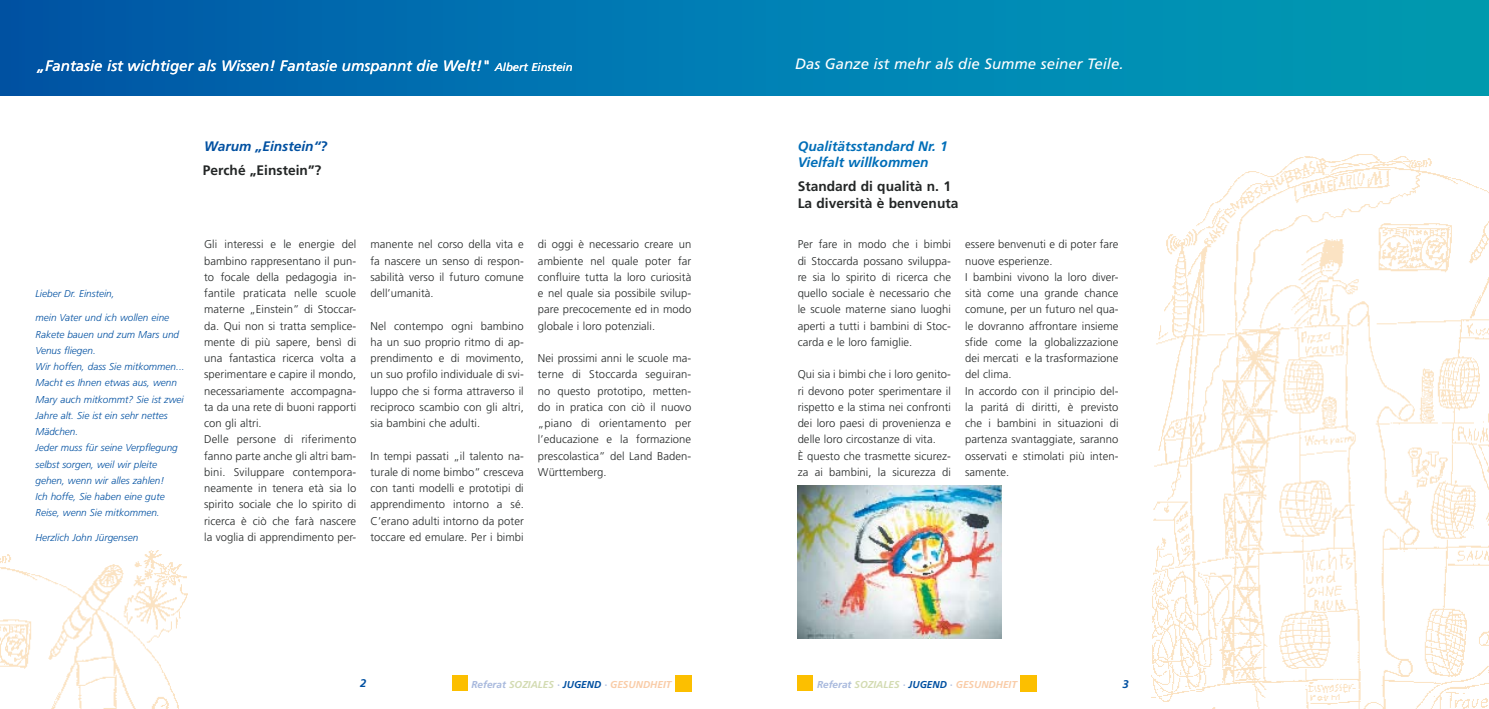
<style>
.page{position:relative;width:1489px;height:709px;background:#fff}
.page>*{position:absolute;margin:0;border:0;box-sizing:border-box;transform-origin:0 0}
.t1{font:italic 15px "Frutiger";color:#fff}
.t2{font:700 13.75px/16.2px "Frutiger";color:#232626}
.t3{font:italic 700 13.75px/16.2px "Frutiger";color:#006eb8}
.t4{font:italic 700 13.75px "Frutiger";color:#0050a1}
.t5{font:300 11.25px/16.2px "Frutiger";letter-spacing:.005em;color:#232626;text-align:justify}
.t6{font:italic 300 10px/16.2px "Frutiger";color:#0050a1}
.t7{font:italic 700 10px "Frutiger";color:#f9cca8}
.s1{font-size:11.25px}
.s2{color:#a8b9dd}
.s3{color:#d3dbb2}
.s4{color:#0050a1}
</style>
<div class="page">
<div style="left:744px;top:0;width:744px;height:96px;background:linear-gradient(to right,#0082b8,#009baf)"></div>
<div style="left:0;top:0;width:744px;height:96px;background:linear-gradient(to right,#0052a3,#0081b7)"></div>
<img style="left:1151px;top:154px;width:337px;height:555px">
<img style="left:797px;top:485px;width:204px;height:153px">
<img style="left:0;top:550px;width:188px;height:159px">
<div style="left:675px;top:675px;width:16px;height:16px;background:#fcbf00"></div>
<div style="left:452px;top:675px;width:15px;height:16px;background:#fcbf00"></div>
<div style="left:1020px;top:675px;width:17px;height:16px;background:#fcbf00"></div>
<div style="left:797px;top:675px;width:16px;height:16px;background:#fcbf00"></div>
<h1 class="t1" style="left:37px;top:57px;width:537px">„Fantasie ist wichtiger als Wissen! Fantasie umspannt die Welt!" <span class="s1">Albert Einstein</span></h1>
<h1 class="t1" style="left:795px;top:55px;width:330px">Das Ganze ist mehr als die Summe seiner Teile.</h1>
<p class="t6" style="left:35px;top:285px;width:81px">Lieber Dr. Einstein,</p>
<p class="t6" style="left:35px;top:310px;width:151px">mein Vater und ich wollen eine<br>Rakete bauen und zum Mars und<br>Venus fliegen.<br>Wir hoffen, dass Sie mitkommen...<br>Macht es Ihnen etwas aus, wenn<br>Mary auch mitkommt? Sie ist zwei<br>Jahre alt. Sie ist ein sehr nettes<br>Mädchen.<br>Jeder muss für seine Verpflegung selbst sorgen, weil wir pleite gehen, wenn wir alles zahlen!<br>Ich hoffe, Sie haben eine gute<br>Reise, wenn Sie mitkommen.</p>
<p class="t6" style="left:35px;top:529px;width:104px">Herzlich John Jürgensen</p>
<p class="t4" style="left:204px;top:138px;width:125px">Warum „Einstein“?</p>
<p class="t2" style="left:203px;top:162px;width:120px">Perché „Einstein”?</p>
<p class="t3" style="left:797px;top:138px;width:149px">Qualitätsstandard Nr. 1<br>Vielfalt willkommen</p>
<p class="t2" style="left:797px;top:178px;width:162px">Standard di qualità n. 1<br>La diversità è benvenuta</p>
<p class="t5" style="left:204px;top:236px;width:154px;text-align:left">Gli interessi e le energie del bambino rappresentano il pun&shy;to focale della pedagogia in&shy;fantile praticata nelle scuole materne „Einstein” di Stoccar&shy;da. Qui non si tratta semplice&shy;mente di più sapere, bensì di una fantastica ricerca volta a sperimentare e capire il mondo, necessariamente accompagna&shy;ta da una rete di buoni rapporti con gli altri.<br>Delle persone di riferimento fanno parte anche gli altri bam&shy;bini. Sviluppare contempora&shy;neamente in tenera età sia lo spirito sociale che lo spirito di ricerca è ciò che farà nascere la voglia di apprendimento per-</p>
<p class="t5" style="left:965px;top:236px;width:155px;text-align:left">essere benvenuti e di poter fare nuove esperienze.<br>I bambini vivono la loro diver&shy;sità come una grande chance comune, per un futuro nel qua&shy;le dovranno affrontare insieme sfide come la globalizzazione dei mercati e la trasformazione del clima.<br>In accordo con il principio del&shy;la paritá di diritti, è previsto che i bambini in situazioni di partenza svantaggiate, saranno osservati e stimolati più inten&shy;samente.</p>
<p class="t5" style="left:797px;top:236px;width:155px">Per fare in modo che i bimbi di Stoccarda possano sviluppa&shy;re sia lo spirito di ricerca che quello sociale è necessario che le scuole materne siano luoghi aperti a tutti i bambini di Stoc&shy;carda e le loro famiglie.</p>
<p class="t5" style="left:797px;top:366px;width:155px;text-align:left">Qui sia i bimbi che i loro genito&shy;ri devono poter sperimentare il rispetto e la stima nei confronti dei loro paesi di provenienza e delle loro circostanze di vita.<br>È questo che trasmette sicurez&shy;za ai bambini, la sicurezza di</p>
<p class="t5" style="left:538px;top:236px;width:155px">di oggi è necessario creare un ambiente nel quale poter far confluire tutta la loro curiosità e nel quale sia possibile svilup&shy;pare precocemente ed in modo globale i loro potenziali.</p>
<p class="t5" style="left:538px;top:350px;width:155px">Nei prossimi anni le scuole ma&shy;terne di Stoccarda seguiran&shy;no questo prototipo, metten&shy;do in pratica con ciò il nuovo „piano di orientamento per l’educazione e la formazione prescolastica” del Land Baden-Württemberg.</p>
<p class="t5" style="left:370px;top:236px;width:155px">manente nel corso della vita e fa nascere un senso di respon&shy;sabilità verso il futuro comune dell’umanità.</p>
<p class="t5" style="left:370px;top:318px;width:155px">Nel contempo ogni bambino ha un suo proprio ritmo di ap&shy;prendimento e di movimento, un suo profilo individuale di svi&shy;luppo che si forma attraverso il reciproco scambio con gli altri, sia bambini che adulti.</p>
<p class="t5" style="left:370px;top:448px;width:155px">In tempi passati „il talento na&shy;turale di nome bimbo” cresceva con tanti modelli e prototipi di apprendimento intorno a sé.<br>C’erano adulti intorno da poter toccare ed emulare. Per i bimbi</p>
<p class="t7" style="left:471px;top:678px;width:201px"><span class="s2">Referat</span> <span class="s3">SOZIALES</span> <span class="s2">·</span> <span class="s4">JUGEND</span> <span class="s2">·</span> GESUNDHEIT</p>
<p class="t7" style="left:817px;top:678px;width:201px"><span class="s2">Referat</span> <span class="s3">SOZIALES</span> <span class="s2">·</span> <span class="s4">JUGEND</span> <span class="s2">·</span> GESUNDHEIT</p>
</div>
